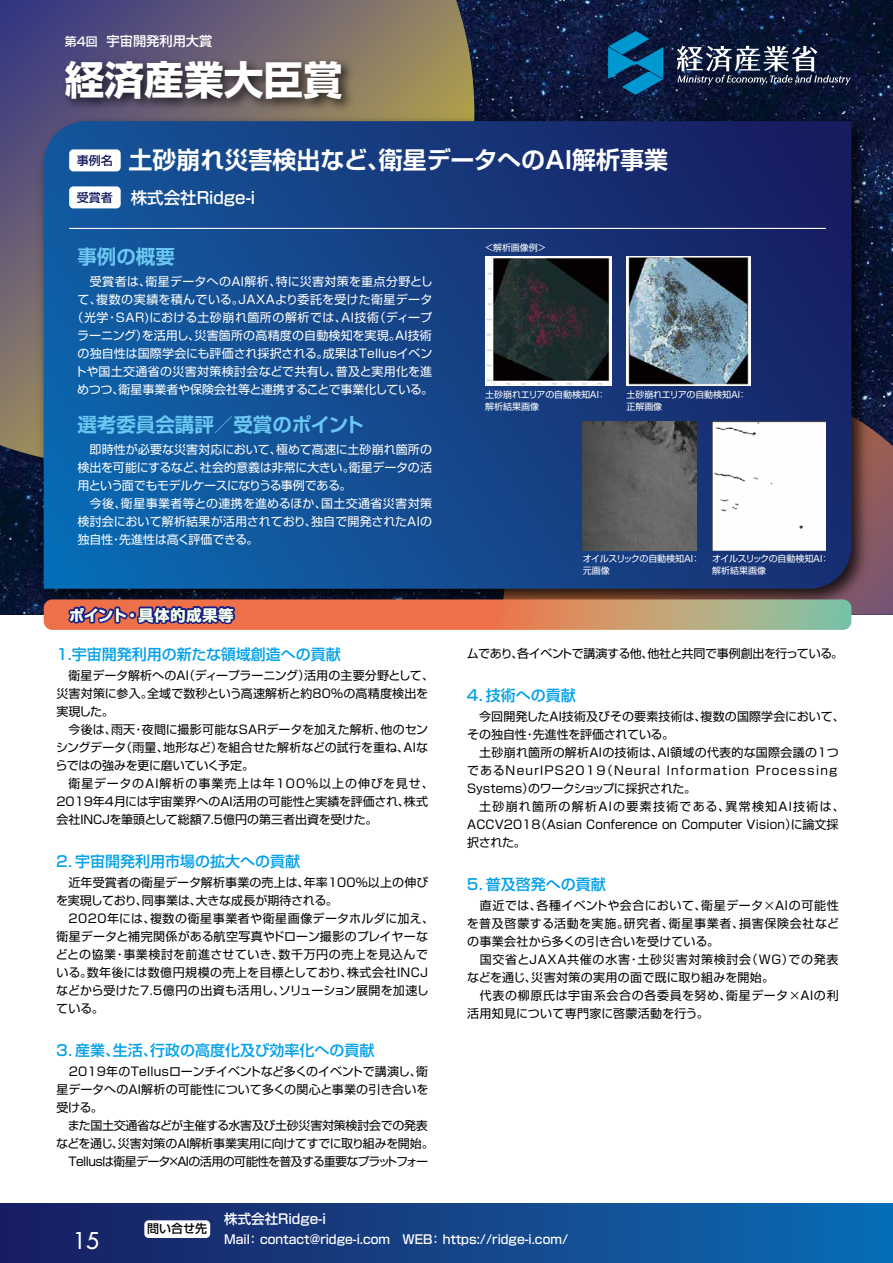
<style>
.page{position:relative;width:893px;height:1263px;background:#fff}
.page>*{position:absolute;margin:0;border:0;box-sizing:border-box;transform-origin:0 0}
.t1{font:700 39.75px "Shin Go Pro";color:#fff}
.t2{font:700 24px "Shin Go Pro De";color:#fff}
.t3{font:22.5px "Futura";color:#fff}
.t4{font:700 19.5px "Shin Go Pro De";color:#6bc8f3}
.t5{font:500 16.5px "Shin Go Pro";color:#fff}
.t6{font:500 15px "Shin Go Pro";color:#00a0e9}
.t7{font:700 15px "Shin Go Pro De";letter-spacing:.065em;color:#fff}
.t8{font:500 13.5px "Shin Go Pro";color:#fff}
.t9{font:500 13.2px "Shin Go Pro";color:#fff}
.t10{font:500 12.3px "Shin Go Pro";color:#fff}
.t11{font:12px/18px "Shin Go Pro";letter-spacing:.005em;color:#000}
.t12{font:12px/18px "Shin Go Pro";letter-spacing:.005em;color:#fff;text-align:center}
.t13{font:12px/18px "Shin Go Pro";letter-spacing:.03em;color:#000}
.t14{font:12px/18px "Shin Go Pro";letter-spacing:.025em;color:#000}
.t15{font:12px "Shin Go Pro";letter-spacing:-.055em;color:#000}
.t16{font:12px "Shin Go Pro";letter-spacing:-.025em;color:#000}
.t17{font:12px "Shin Go Pro";letter-spacing:-.04em;color:#000}
.t18{font:12px "Shin Go Pro";letter-spacing:-.02em;color:#000}
.t19{font:500 12px "Shin Go Pro";color:#171c61}
.t20{font:500 12px "Shin Go Pro";color:#000}
.t21{font:9px/12px "Shin Go Pro";letter-spacing:-.005em;color:#fff}
.s1{font-size:11.85px}
.s2{font-family:"Koz Go Pr 6 N"}
</style>
<div class="page">
<img style="left:0;top:0;width:893px;height:615px">
<svg style="left:0;top:0;width:474px;height:466px;background:#6d636e"></svg>
<svg style="left:851px;top:385px;width:42px;height:230px;background:#6c4b5c"></svg>
<div style="left:0;top:1204px;width:893px;height:59px;background:linear-gradient(to right,#1b1c5e,#0c6cb4)"></div>
<img style="left:32px;top:109px;width:844px;height:504px">
<svg style="left:44px;top:121px;width:807px;height:468px;background:#144589"></svg>
<svg style="left:44px;top:595px;width:807px;height:35px;background:#b1735d"></svg>
<img style="left:56px;top:51px;width:304px;height:70px">
<hr style="left:69px;top:228px;width:757px;height:1px;background:#fff">
<div style="left:69px;top:149px;width:52px;height:22px;background:#fff;border-radius:4px"></div>
<div style="left:69px;top:186px;width:52px;height:22px;background:#fff;border-radius:4px"></div>
<svg style="left:677px;top:46px;width:174px;height:39px;background:#465067"></svg>
<svg style="left:608px;top:31px;width:55px;height:64px;background:#065785"></svg>
<div style="left:144px;top:1220px;width:66px;height:18px;background:#fff;border-radius:4px"></div>
<img style="left:626px;top:257px;width:124px;height:129px">
<img style="left:485px;top:257px;width:126px;height:129px">
<img style="left:583px;top:421px;width:114px;height:129px">
<img style="left:712px;top:421px;width:114px;height:129px">
<p class="t9" style="left:65px;top:30px;width:149px"><span class="s1">第4回</span> 宇宙開発利用大賞</p>
<h1 class="t1" style="left:65px;top:49px;width:279px">経済産業大臣賞</h1>
<p class="t19" style="left:77px;top:151px;width:37px">事例名</p>
<p class="t19" style="left:77px;top:188px;width:37px">受賞者</p>
<h2 class="t2" style="left:129px;top:140px;width:541px">土砂崩れ災害検出など、衛星データへのAI解析事業</h2>
<h3 class="t5" style="left:131px;top:184px;width:126px">株式会社Ridge-i</h3>
<h3 class="t4" style="left:77px;top:240px;width:99px">事例の概要</h3>
<p class="t12" style="left:71px;top:271px;width:363px">　受賞者は、衛星データへのAI解析、特に災害対策を重点分野として、複数の実績を積んでいる。JAXAより委託を受けた衛星データ（光学・SAR)における土砂崩れ箇所の解析では、AI技術（ディープラーニング）を活用し、災害箇所の高精度の自動検知を実現。AI技術の独自性は国際学会にも評価され採択される。成果はTellusイベントや国土交通省の災害対策検討会などで共有し、普及と実用化を進めつつ、衛星事業者や保険会社等と連携することで事業化している。</p>
<h3 class="t4" style="left:77px;top:408px;width:288px">選考委員会講評／受賞のポイント</h3>
<p class="t12" style="left:77px;top:439px;width:356px;text-align:left">　即時性が必要な災害対応において、極めて高速に土砂崩れ箇所の検出を可能にするなど、社会的意義は非常に大きい。衛星データの活用という面でもモデルケースになりうる事例である。<br>　今後、衛星事業者等との連携を進めるほか、国土交通省災害対策検討会において解析結果が活用されており、独自で開発されたAIの独自性・先進性は高く評価できる。</p>
<p class="t7" style="left:69px;top:603px;width:166px">ポイント・具体的成果等</p>
<p class="t6" style="left:56px;top:642px;width:286px">1.宇宙開発利用の新たな領域創造への貢献</p>
<p class="t11" style="left:56px;top:665px;width:379px;text-indent:12px">衛星データ解析へのAI（ディープラーニング）活用の主要分野として、災害対策に参入。全域で数秒という高速解析と約80%の高精度検出を実現した。</p>
<p class="t11" style="left:55px;top:719px;width:374px;text-align:justify;text-indent:13px">今後は、雨天・夜間に撮影可能なSARデータを加えた解析、他のセンシングデータ（雨量、地形など）を組合せた解析などの試行を重ね、AIならではの強みを更に磨いていく予定。</p>
<p class="t11" style="left:56px;top:773px;width:379px;text-indent:12px">衛星データのAI解析の事業売上は年100%以上の伸びを見せ、<br>2019年4月には宇宙業界へのAI活用の可能性と実績を評価され、株式会社INCJを筆頭として総額7.5億円の第三者出資を受けた。</p>
<p class="t6" style="left:55px;top:849px;width:247px">２．宇宙開発利用市場の拡大への貢献</p>
<p class="t11" style="left:56px;top:872px;width:374px;text-indent:12px">近年受賞者の衛星データ解析事業の売上は、年率100％以上の伸びを実現しており、同事業は、大きな成長が期待される。</p>
<p class="t14" style="left:56px;top:908px;width:380px;text-indent:13px">2020年には、複数の衛星事業者や衛星画像データホルダに加え、衛星データと補完関係がある航空写真やドローン撮影のプレイヤーなどとの協業・事業検討を前進させていき、数千万円の売上を見込んでいる。数年後には数億円規模の売上を目標としており、株式会社INCJなどから受けた7.5億円の出資も活用し、ソリューション展開を加速している。</p>
<p class="t6" style="left:55px;top:1038px;width:322px">３．産業、生活、行政の高度化及び効率化への貢献</p>
<p class="t11" style="left:56px;top:1061px;width:373px">　2019年のTellusローンチイベントなど多くのイベントで講演し、衛</p>
<p class="t11" style="left:56px;top:1079px;width:373px">星データへのAI解析の可能性について多くの関心と事業の引き合いを</p>
<p class="t11" style="left:56px;top:1097px;width:48px">受ける。</p>
<p class="t18" style="left:56px;top:1116px;width:373px">　また国土交通省などが主催する水害及び土砂災害対策検討会での発表</p>
<p class="t16" style="left:56px;top:1134px;width:379px">などを通じ、災害対策のAI解析事業実用に向けてすでに取り組みを開始。</p>
<p class="t15" style="left:69px;top:1152px;width:361px">Tellusは衛星データ×AIの活用の可能性を普及する重要なプラットフォー</p>
<p class="t21" style="left:485px;top:240px;width:63px">＜解析画像例＞</p>
<p class="t21" style="left:485px;top:387px;width:122px">土砂崩れエリアの自動検知AI：解析結果画像</p>
<p class="t21" style="left:626px;top:387px;width:122px">土砂崩れエリアの自動検知AI：正解画像</p>
<p class="t21" style="left:583px;top:552px;width:119px">オイルスリックの自動検知AI：元画像</p>
<p class="t21" style="left:712px;top:552px;width:119px">オイルスリックの自動検知AI：解析結果画像</p>
<p class="t17" style="left:467px;top:643px;width:378px">ムであり、各イベントで講演する他、他社と共同で事例創出を行っている。</p>
<p class="t6" style="left:465px;top:683px;width:112px">４．技術への貢献</p>
<p class="t11" style="left:467px;top:706px;width:379px;text-indent:12px">今回開発したAI技術及びその要素技術は、複数の国際学会において、その独自性・先進性を評価されている。</p>
<p class="t11" style="left:467px;top:742px;width:373px;text-align:justify;text-indent:12px">土砂崩れ箇所の解析AIの技術は、AI領域の代表的な国際会議の1つであるNeurIPS2019（Neural Information Processing Systems）のワークショップに採択された。</p>
<p class="t11" style="left:467px;top:796px;width:379px;text-indent:12px">土砂崩れ箇所の解析AIの要素技術である、異常検知AI技術は、<br>ACCV2018（Asian Conference on Computer Vision）に論文採択された。</p>
<p class="t6" style="left:465px;top:872px;width:142px">５．普及啓発への貢献</p>
<p class="t13" style="left:467px;top:895px;width:374px">　直近では、各種イベントや会合において、衛星データ<span class="s2">×</span>AIの可能性を普及啓蒙する活動を実施。研究者、衛星事業者、損害保険会社などの事業会社から多くの引き合いを受けている。<br>　国交省とJAXA共催の水害・土砂災害対策検討会（WG）での発表などを通じ、災害対策の実用の面で既に取り組みを開始。<br>　代表の柳原氏は宇宙系会合の各委員を努め、衛星データ<span class="s2">×</span>AIの利活用知見について専門家に啓蒙活動を行う。</p>
<h3 class="t3" style="left:73px;top:1226px;width:28px">15</h3>
<p class="t20" style="left:147px;top:1219px;width:62px">問い合せ先</p>
<p class="t8" style="left:224px;top:1208px;width:103px">株式会社Ridge-i</p>
<p class="t10" style="left:224px;top:1229px;width:345px">Mail： contact@ridge-i.com　WEB： https://ridge-i.com/</p>
</div>
